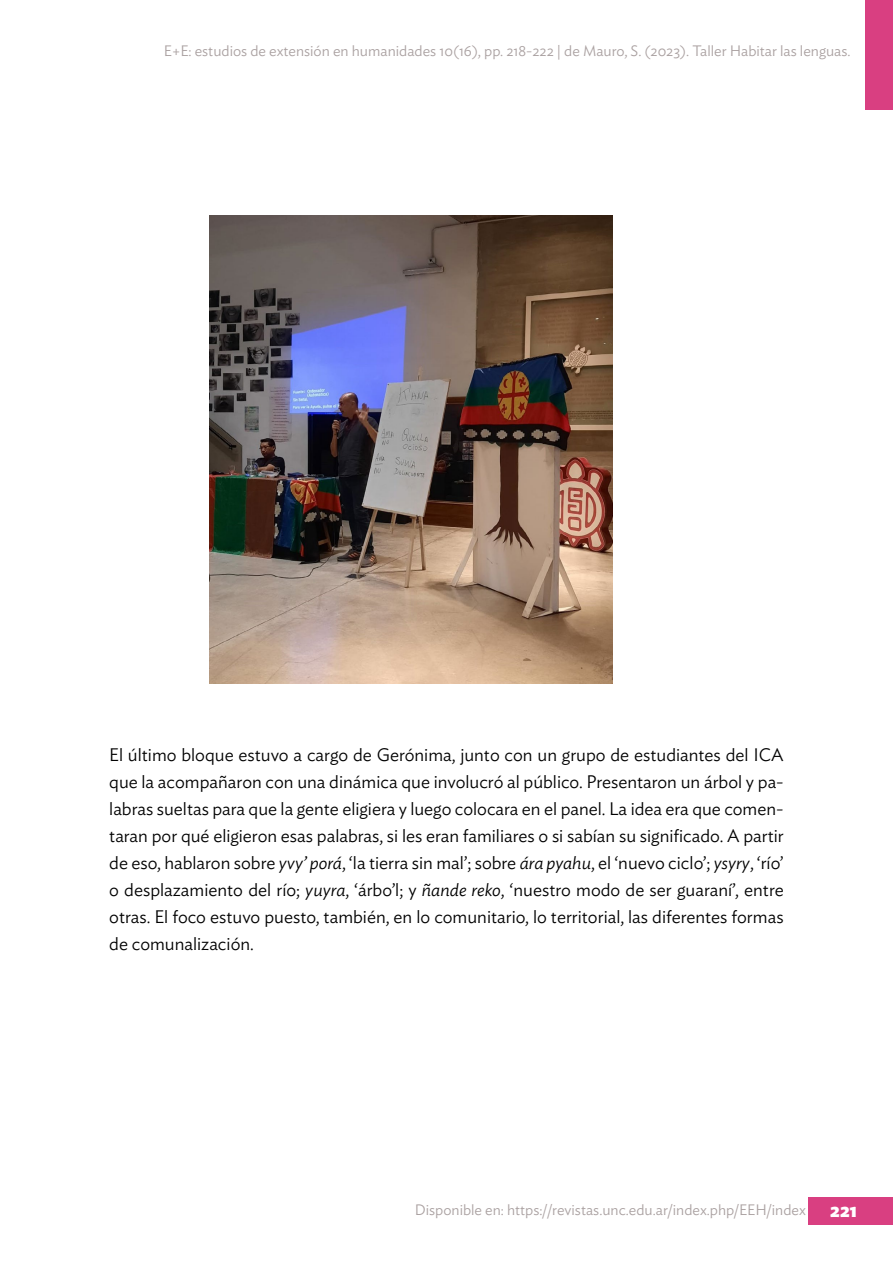
<style>
.page{position:relative;width:893px;height:1263px;background:#fff}
.page>*{position:absolute;margin:0;border:0;box-sizing:border-box;transform-origin:0 0}
.t1{font:700 19.5px "Ideal Sans";color:#fff}
.t2{font:300 18px/27px "Ideal Sans";color:#000;text-align:justify}
.t3{font:300 15px "Ideal Sans";color:#aaa1a1}
.s1{font-style:italic}
</style>
<div class="page">
<div style="left:809px;top:1197px;width:84px;height:28px;background:#d93f81"></div>
<div style="left:865px;top:0;width:28px;height:110px;background:#d93f81"></div>
<img style="left:209px;top:216px;width:403px;height:468px">
<p class="t3" style="left:164px;top:39px;width:688px">E+E: estudios de extensión en humanidades 10(16), pp. 218-222 | de Mauro, S. (2023). Taller Habitar las lenguas.</p>
<p class="t2" style="left:109px;top:739px;width:676px">El último bloque estuvo a cargo de Gerónima, junto con un grupo de estudiantes del ICA que la acompañaron con una dinámica que involucró al público. Presentaron un árbol y pa&shy;labras sueltas para que la gente eligiera y luego colocara en el panel. La idea era que comen&shy;taran por qué eligieron esas palabras, si les eran familiares o si sabían su significado. A partir de eso, hablaron sobre <span class="s1">yvy’ porá</span>, ‘la tierra sin mal’; sobre <span class="s1">ára pyahu</span>, el ‘nuevo ciclo’; <span class="s1">ysyry</span>, ‘río’ o desplazamiento del río; <span class="s1">yuyra</span>, ‘árbo’l; y <span class="s1">ñande reko</span>, ‘nuestro modo de ser guaraní’, entre otras. El foco estuvo puesto, también, en lo comunitario, lo territorial, las diferentes formas de comunalización.</p>
<p class="t3" style="left:415px;top:1199px;width:392px">Disponible en: https://revistas.unc.edu.ar/index.php/EEH/index</p>
<p class="t1" style="left:830px;top:1194px;width:28px">221</p>
</div>
